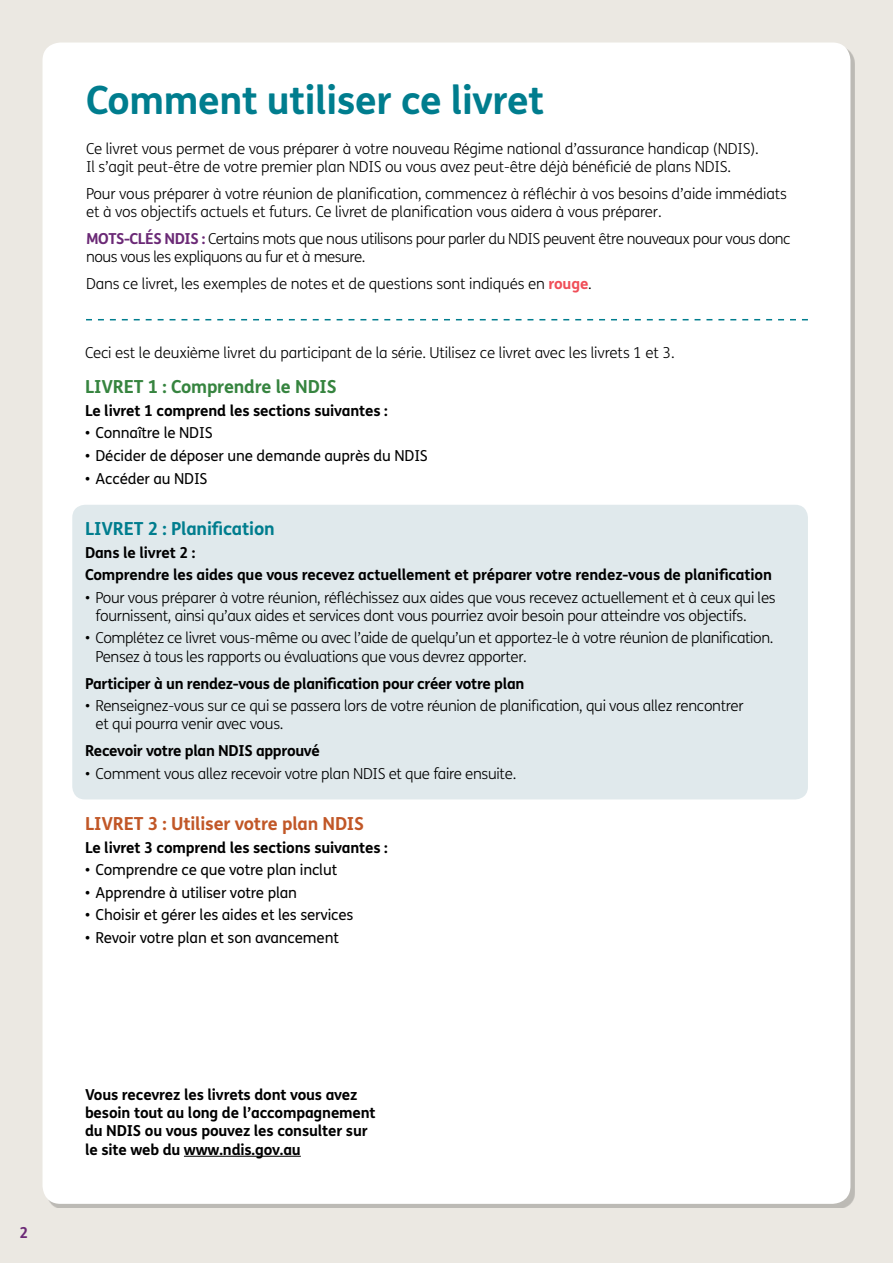
<style>
.page{position:relative;width:893px;height:1263px;background:#ebe8e2}
.page>*{position:absolute;margin:0;border:0;box-sizing:border-box;transform-origin:0 0}
.t1{font:700 39px "FS Me";letter-spacing:-.01em;color:#007d8e}
.t2{font:700 18px "FS Me";letter-spacing:-.01em;color:#c15727}
.t3{font:700 18px "FS Me";letter-spacing:-.01em;color:#36843f}
.t4{font:700 18px "FS Me";letter-spacing:-.01em;color:#007d8e}
.t5{font:300 15.15px/18.3px "FS Me";letter-spacing:-.02em;color:#000}
.t6{font:700 15.15px/18.3px "FS Me";letter-spacing:-.01em;color:#000}
.t7{font:15.15px "FS Me";letter-spacing:-.01em;color:#000}
.t8{font:700 15.15px "FS Me";color:#6b2976}
.s1{font-weight:700;color:#6b2976}
.s2{font-weight:700;color:#f04e58}
</style>
<div class="page">
<div style="left:43px;top:43px;width:807px;height:1161px;background:#fff;border-radius:18px"></div>
<svg style="left:86px;top:319px;width:722px;height:1px"></svg>
<div style="left:72px;top:505px;width:736px;height:294px;background:#e0e9ec;border-radius:13px"></div>
<hr style="left:184px;top:1156px;width:117px;height:1px;background:#000">
<p class="t8" style="left:20px;top:1223px;width:10px">2</p>
<h1 class="t1" style="left:86px;top:76px;width:460px">Comment utiliser ce livret</h1>
<p class="t5" style="left:86px;top:140px;width:674px">Ce livret vous permet de vous préparer à votre nouveau Régime national d’assurance handicap (NDIS).<br>Il s’agit peut-être de votre premier plan NDIS ou vous avez peut-être déjà bénéficié de plans NDIS.</p>
<p class="t5" style="left:86px;top:185px;width:702px">Pour vous préparer à votre réunion de planification, commencez à réfléchir à vos besoins d’aide immédiats et à vos objectifs actuels et futurs. Ce livret de planification vous aidera à vous préparer.</p>
<p class="t5" style="left:86px;top:230px;width:706px"><span class="s1">MOTS-CLÉS NDIS :</span> Certains mots que nous utilisons pour parler du NDIS peuvent être nouveaux pour vous donc nous vous les expliquons au fur et à mesure.</p>
<p class="t5" style="left:86px;top:275px;width:507px">Dans ce livret, les exemples de notes et de questions sont indiqués en <span class="s2">rouge</span>.</p>
<p class="t5" style="left:85px;top:344px;width:591px">Ceci est le deuxième livret du participant de la série. Utilisez ce livret avec les livrets 1 et 3.</p>
<p class="t3" style="left:85px;top:376px;width:253px">LIVRET 1 : Comprendre le NDIS</p>
<p class="t6" style="left:85px;top:401px;width:304px">Le livret 1 comprend les sections suivantes :</p>
<p class="t7" style="left:85px;top:424px;width:129px">• Connaître le NDIS</p>
<p class="t7" style="left:85px;top:447px;width:344px">• Décider de déposer une demande auprès du NDIS</p>
<p class="t7" style="left:85px;top:469px;width:124px">• Accéder au NDIS</p>
<p class="t4" style="left:85px;top:517px;width:191px">LIVRET 2 : Planification</p>
<p class="t6" style="left:85px;top:541px;width:688px;line-height:22.5px">Dans le livret 2 :<br>Comprendre les aides que vous recevez actuellement et préparer votre rendez-vous de planification</p>
<p class="t5" style="left:96px;top:588px;width:682px;text-indent:-10px">• Pour vous préparer à votre réunion, réfléchissez aux aides que vous recevez actuellement et à ceux qui les fournissent, ainsi qu’aux aides et services dont vous pourriez avoir besoin pour atteindre vos objectifs.</p>
<p class="t5" style="left:96px;top:629px;width:679px;text-indent:-10px">• Complétez ce livret vous-même ou avec l’aide de quelqu’un et apportez-le à votre réunion de planification.<br>Pensez à tous les rapports ou évaluations que vous devrez apporter.</p>
<p class="t6" style="left:85px;top:674px;width:441px">Participer à un rendez-vous de planification pour créer votre plan</p>
<p class="t5" style="left:96px;top:697px;width:650px;text-indent:-10px">• Renseignez-vous sur ce qui se passera lors de votre réunion de planification, qui vous allez rencontrer et qui pourra venir avec vous.</p>
<p class="t6" style="left:85px;top:742px;width:236px">Recevoir votre plan NDIS approuvé</p>
<p class="t5" style="left:85px;top:765px;width:433px">• Comment vous allez recevoir votre plan NDIS et que faire ensuite.</p>
<p class="t2" style="left:85px;top:812px;width:281px">LIVRET 3 : Utiliser votre plan NDIS</p>
<p class="t6" style="left:85px;top:838px;width:304px">Le livret 3 comprend les sections suivantes :</p>
<p class="t7" style="left:85px;top:861px;width:254px">• Comprendre ce que votre plan inclut</p>
<p class="t7" style="left:85px;top:884px;width:214px">• Apprendre à utiliser votre plan</p>
<p class="t7" style="left:85px;top:906px;width:270px">• Choisir et gérer les aides et les services</p>
<p class="t7" style="left:85px;top:929px;width:255px">• Revoir votre plan et son avancement</p>
<p class="t6" style="left:85px;top:1085px;width:292px">Vous recevrez les livrets dont vous avez besoin tout au long de l’accompagnement du NDIS ou vous pouvez les consulter sur le site web du www.ndis.gov.au</p>
</div>
